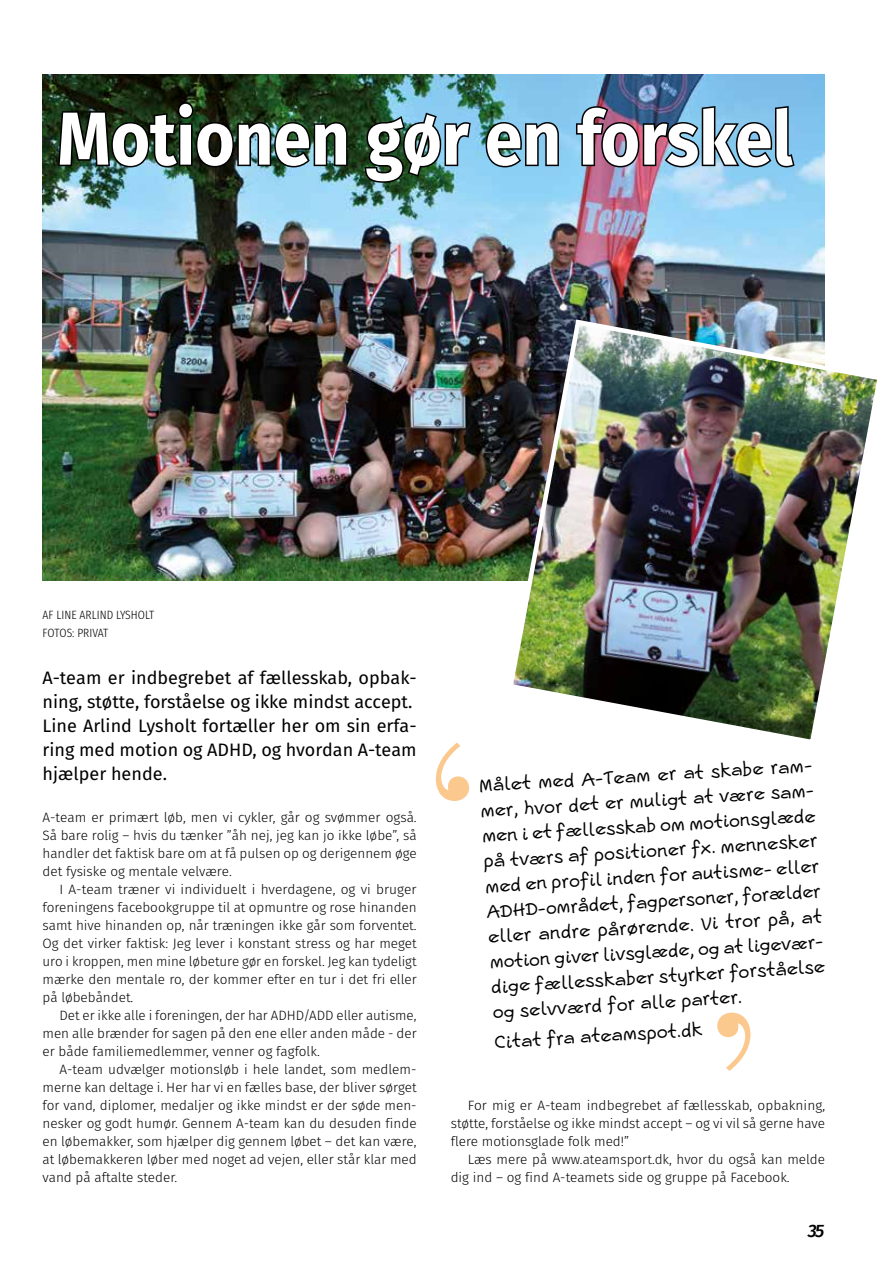
<style>
.page{position:relative;width:893px;height:1263px;background:#fff}
.page>*{position:absolute;margin:0;border:0;box-sizing:border-box;transform-origin:0 0}
.t1{font:700 75px "Fira Sans";color:#fff;scale:.9 1}
.t2{font:21px/25.2px "Escript LL";color:#000}
.t3{font:18px/24px "Fira Sans";color:#000}
.t4{font:italic 500 18px "Fira Sans";color:#000}
.t5{font:300 13.5px/18px "Fira Sans";color:#000;text-align:justify}
.t6{font:300 12px/18px "Fira Sans Condensed";letter-spacing:.005em;color:#000}
</style>
<div class="page">
<img style="left:43px;top:74px;width:781px;height:506px">
<img style="left:505px;top:317px;width:372px;height:423px">
<svg style="left:436px;top:743px;width:33px;height:58px"></svg>
<svg style="left:717px;top:1013px;width:33px;height:58px"></svg>
<img style="left:57px;top:82px;width:292px;height:87px">
<img style="left:363px;top:111px;width:109px;height:73px">
<svg style="left:484px;top:121px;width:76px;height:48px;background:#517d8e"></svg>
<img style="left:574px;top:104px;width:222px;height:65px">
<h1 class="t1" style="left:57px;top:75px;width:818px">Motionen gør en forskel</h1>
<p class="t6" style="left:43px;top:604px;width:113px">AF LINE ARLIND LYSHOLT<br>FOTOS: PRIVAT</p>
<h3 class="t3" style="left:43px;top:665px;width:376px">A-team er indbegrebet af fællesskab, opbak&shy;ning, støtte, forståelse og ikke mindst accept.<br>Line Arlind Lysholt fortæller her om sin erfa&shy;ring med motion og ADHD, og hvordan A-team hjælper hende.</h3>
<p class="t5" style="left:43px;top:808px;width:376px">A-team er primært løb, men vi cykler, går og svømmer også.<br>Så bare rolig – hvis du tænker ”åh nej, jeg kan jo ikke løbe”, så handler det faktisk bare om at få pulsen op og derigennem øge det fysiske og mentale velvære.</p>
<p class="t5" style="left:43px;top:880px;width:376px;text-indent:17px">I A-team træner vi individuelt i hverdagene, og vi bruger foreningens facebookgruppe til at opmuntre og rose hinanden samt hive hinanden op, når træningen ikke går som forventet.<br>Og det virker faktisk: Jeg lever i konstant stress og har meget uro i kroppen, men mine løbeture gør en forskel. Jeg kan tydeligt mærke den mentale ro, der kommer efter en tur i det fri eller på løbebåndet.</p>
<p class="t5" style="left:43px;top:1006px;width:376px;text-indent:17px">Det er ikke alle i foreningen, der har ADHD/ADD eller autisme, men alle brænder for sagen på den ene eller anden måde - der er både familiemedlemmer, venner og fagfolk.</p>
<p class="t5" style="left:43px;top:1060px;width:376px;text-indent:17px">A-team udvælger motionsløb i hele landet, som medlem&shy;merne kan deltage i. Her har vi en fælles base, der bliver sørget for vand, diplomer, medaljer og ikke mindst er der søde men&shy;nesker og godt humør. Gennem A-team kan du desuden finde en løbemakker, som hjælper dig gennem løbet – det kan være, at løbemakkeren løber med noget ad vejen, eller står klar med vand på aftalte steder.</p>
<h2 class="t2" style="left:478px;top:772px;width:338px;rotate:-3deg">Målet med A-Team er at skabe ram-</h2>
<h2 class="t2" style="left:479px;top:800px;width:338px;text-align:justify;rotate:-4deg">mer, hvor det er muligt at være sam&shy;men i et fællesskab om motionsglæde på tværs af positioner fx. mennesker</h2>
<h2 class="t2" style="left:484px;top:872px;width:336px;rotate:-3deg">med en profil inden for autisme- eller<br>ADHD-området, fagpersoner, forælder</h2>
<h2 class="t2" style="left:487px;top:925px;width:336px;rotate:-4deg">eller andre pårørende. Vi tror på, at</h2>
<h2 class="t2" style="left:489px;top:948px;width:338px;rotate:-3deg">motion giver livsglæde, og at ligevær-</h2>
<h2 class="t2" style="left:490px;top:976px;width:336px;rotate:-4deg">dige fællesskaber styrker forståelse og selvværd for alle parter.</h2>
<h2 class="t2" style="left:494px;top:1030px;width:210px;rotate:-4deg">Citat fra ateamspot.dk</h2>
<p class="t5" style="left:451px;top:1096px;width:376px;text-indent:17px">For mig er A-team indbegrebet af fællesskab, opbakning, støtte, forståelse og ikke mindst accept – og vi vil så gerne have flere motionsglade folk med!”</p>
<p class="t5" style="left:451px;top:1150px;width:376px;text-indent:17px">Læs mere på www.ateamsport.dk, hvor du også kan melde dig ind – og find A-teamets side og gruppe på Facebook.</p>
<h3 class="t4" style="left:808px;top:1216px;width:18px">35</h3>
</div>
